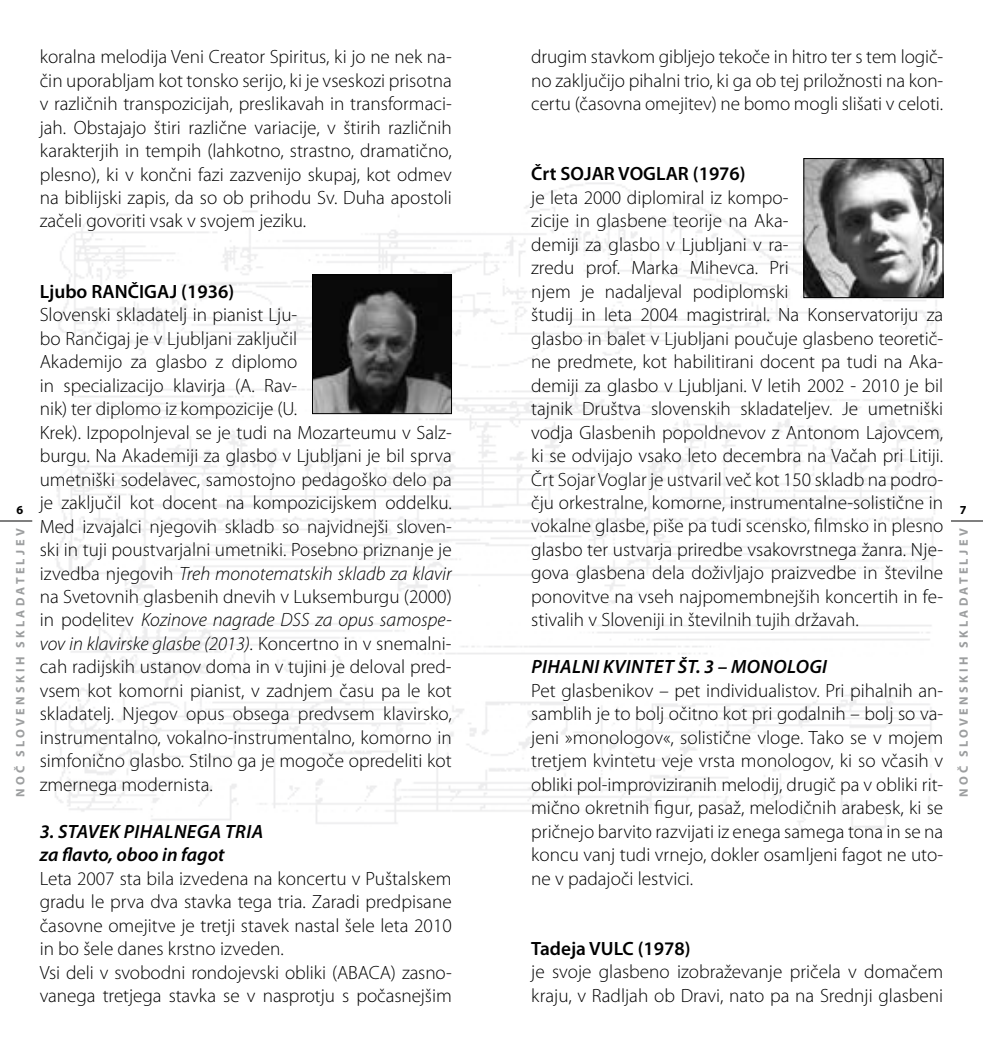
<style>
.page{position:relative;width:983px;height:1042px;background:#fff}
.page>*{position:absolute;margin:0;border:0;box-sizing:border-box;transform-origin:0 0}
.t1{font:300 19.25px/23.4px "Myriad Pro";color:#000}
.t2{font:600 19.25px "Myriad Pro";color:#000}
.t3{font:italic 600 19.25px/23.4px "Myriad Pro";letter-spacing:.02em;color:#000}
.t4{font:700 12.25px "Myriad Pro";letter-spacing:.27em;color:#9c9e9f}
.t5{font:700 12.25px "Myriad Pro";color:#000}
.s1{font-weight:600;font-style:italic}
.s2{font-style:italic}
</style>
<div class="page">
<hr style="left:0;top:521px;width:32px;height:1px;background:#000">
<hr style="left:950px;top:521px;width:32px;height:1px;background:#000">
<img style="left:55px;top:174px;width:889px;height:657px">
<img style="left:314px;top:276px;width:135px;height:136px">
<div style="left:312px;top:274px;width:139px;height:140px;border:1px solid #000"></div>
<img style="left:805px;top:160px;width:136px;height:136px">
<div style="left:803px;top:158px;width:140px;height:140px;border:1px solid #000"></div>
<p class="t1" style="left:531px;top:45px;width:413px;text-align:justify">drugim stavkom gibljejo tekoče in hitro ter s tem logič&shy;no zaključijo pihalni trio, ki ga ob tej priložnosti na kon&shy;certu (časovna omejitev) ne bomo mogli slišati v celoti.</p>
<p class="t1" style="left:40px;top:45px;width:413px;text-align:justify">koralna melodija Veni Creator Spiritus, ki jo ne nek na&shy;čin uporabljam kot tonsko serijo, ki je vseskozi prisotna v različnih transpozicijah, preslikavah in transformaci&shy;jah. Obstajajo štiri različne variacije, v štirih različnih karakterjih in tempih (lahkotno, strastno, dramatično, plesno), ki v končni fazi zazvenijo skupaj, kot odmev na biblijski zapis, da so ob prihodu Sv. Duha apostoli začeli govoriti vsak v svojem jeziku.</p>
<p class="t2" style="left:531px;top:163px;width:216px">Črt SOJAR VOGLAR (1976)</p>
<p class="t1" style="left:531px;top:186px;width:413px">je leta 2000 diplomiral iz kompo-<br>zicije in glasbene teorije na Aka-<br>demiji za glasbo v Ljubljani v ra-<br>zredu prof. Marka Mihevca. Pri<br>njem je nadaljeval podiplomski<br>študij in leta 2004 magistriral. Na Konservatoriju za glasbo in balet v Ljubljani poučuje glasbeno teoretič&shy;ne predmete, kot habilitirani docent pa tudi na Aka&shy;demiji za glasbo v Ljubljani. V letih 2002 - 2010 je bil tajnik Društva slovenskih skladateljev. Je umetniški vodja Glasbenih popoldnevov z Antonom Lajovcem, ki se odvijajo vsako leto decembra na Vačah pri Litiji.<br>Črt Sojar Voglar je ustvaril več kot 150 skladb na podro&shy;čju orkestralne, komorne, instrumentalne-solistične in vokalne glasbe, piše pa tudi scensko, filmsko in plesno glasbo ter ustvarja priredbe vsakovrstnega žanra. Nje&shy;gova glasbena dela doživljajo praizvedbe in številne ponovitve na vseh najpomembnejših koncertih in fe&shy;stivalih v Sloveniji in številnih tujih državah.</p>
<p class="t1" style="left:531px;top:655px;width:413px"><span class="s1">pIHALNI KVINTET ŠT. 3 – Monologi<br></span>Pet glasbenikov <span class="s2">–</span> pet individualistov. Pri pihalnih an&shy;samblih je to bolj očitno kot pri godalnih <span class="s2">–</span> bolj so va&shy;jeni »monologov«, solistične vloge. Tako se v mojem tretjem kvintetu veje vrsta monologov, ki so včasih v obliki pol-improviziranih melodij, drugič pa v obliki rit&shy;mično okretnih figur, pasaž, melodičnih arabesk, ki se pričnejo barvito razvijati iz enega samega tona in se na koncu vanj tudi vrnejo, dokler osamljeni fagot ne uto&shy;ne v padajoči lestvici.</p>
<p class="t2" style="left:40px;top:281px;width:196px">Ljubo RANČIGAJ (1936)</p>
<p class="t1" style="left:40px;top:303px;width:413px">Slovenski skladatelj in pianist Lju-<br>bo Rančigaj je v Ljubljani zaključil<br>Akademijo za glasbo z diplomo<br>in specializacijo klavirja (A. Rav-<br>nik) ter diplomo iz kompozicije (U.<br>Krek). Izpopolnjeval se je tudi na Mozarteumu v Salz&shy;burgu. Na Akademiji za glasbo v Ljubljani je bil sprva umetniški sodelavec, samostojno pedagoško delo pa je zaključil kot docent na kompozicijskem oddelku.<br>Med izvajalci njegovih skladb so najvidnejši sloven&shy;ski in tuji poustvarjalni umetniki. Posebno priznanje je izvedba njegovih <span class="s2">Treh monotematskih skladb za klavir </span>na Svetovnih glasbenih dnevih v Luksemburgu (2000) in podelitev <span class="s2">Kozinove nagrade DSS za opus samospe&shy;vov in klavirske glasbe (2013).</span> Koncertno in v snemalni&shy;cah radijskih ustanov doma in v tujini je deloval pred&shy;vsem kot komorni pianist, v zadnjem času pa le kot skladatelj. Njegov opus obsega predvsem klavirsko, instrumentalno, vokalno-instrumentalno, komorno in simfonično glasbo. Stilno ga je mogoče opredeliti kot zmernega modernista.</p>
<p class="t3" style="left:40px;top:820px;width:225px">3. STAVEK PIHALNEGA TRIA za flavto, oboo in fagot</p>
<p class="t1" style="left:40px;top:867px;width:413px">Leta 2007 sta bila izvedena na koncertu v Puštalskem gradu le prva dva stavka tega tria. Zaradi predpisane časovne omejitve je tretji stavek nastal šele leta 2010 in bo šele danes krstno izveden.<br>Vsi deli v svobodni rondojevski obliki (ABACA) zasno&shy;vanega tretjega stavka se v nasprotju s počasnejšim</p>
<p class="t5" style="left:16px;top:502px;width:8px">6</p>
<p class="t5" style="left:959px;top:502px;width:8px">7</p>
<p class="t4" style="left:13px;top:797px;width:270px;rotate:-90deg">noč slovenskih skladateljev</p>
<p class="t4" style="left:956px;top:797px;width:270px;rotate:-90deg">noč slovenskih skladateljev</p>
<p class="t2" style="left:531px;top:938px;width:161px">Tadeja VULC (1978)</p>
<p class="t1" style="left:531px;top:960px;width:413px">je svoje glasbeno izobraževanje pričela v domačem kraju, v Radljah ob Dravi, nato pa na Srednji glasbeni</p>
</div>
